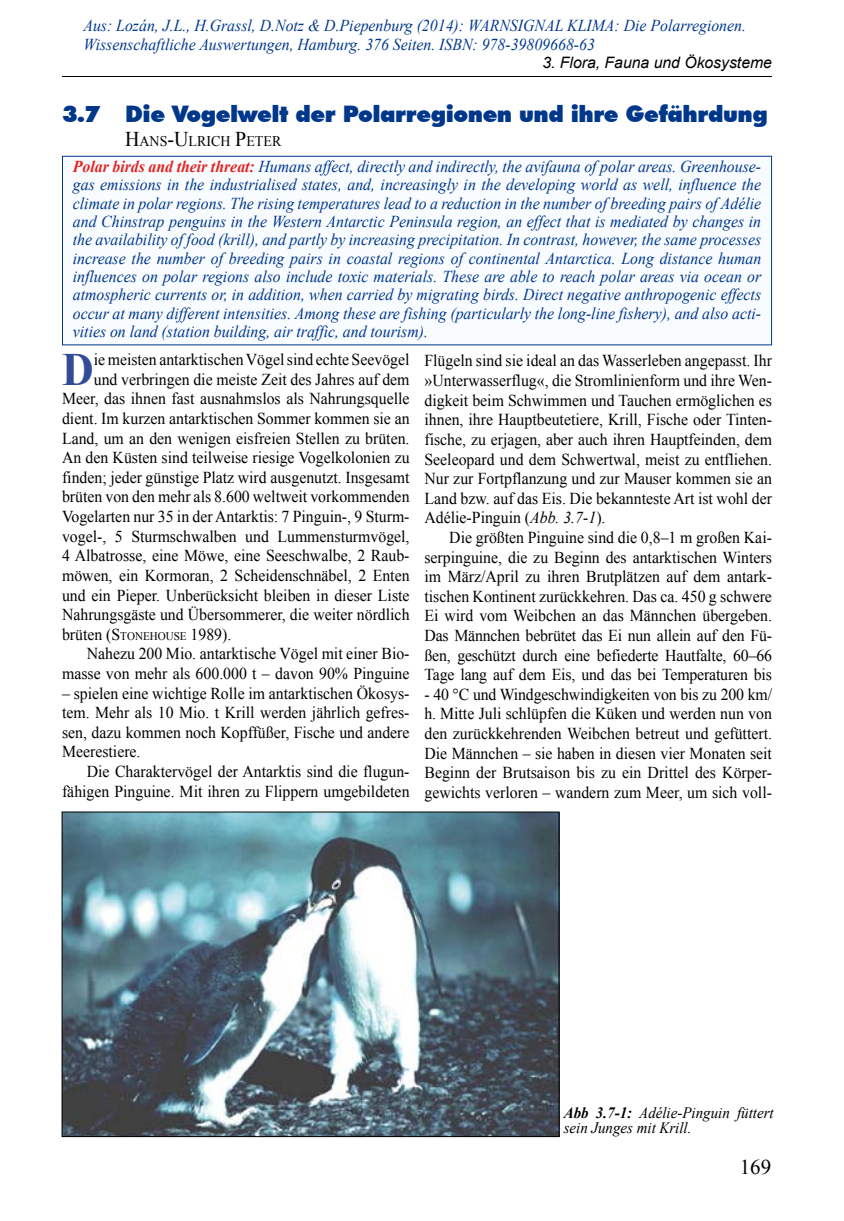
<style>
.page{position:relative;width:844px;height:1221px;background:#fff}
.page>*{position:absolute;margin:0;border:0;box-sizing:border-box;transform-origin:0 0}
.t1{font:700 46.2px "Times New Roman";color:#334a97;scale:.95 1}
.t2{font:900 22.75px "Futura BT";letter-spacing:-.02em;color:#00378b}
.t3{font:21px "Times New Roman";color:#000}
.t4{font:16.62px/19.6px "Times New Roman";color:#000;text-align:justify;scale:.95 1}
.t5{font:italic 16.62px/18.4px "Times New Roman";color:#00378b;text-align:justify;scale:.95 1}
.t6{font:italic 15.75px/15.8px "Times New Roman";color:#000;scale:.95 1}
.t7{font:italic 15.75px "Arial";color:#000}
.t8{font:14.7px "Times New Roman";color:#000;scale:.95 1}
.s1{font-size:21px}
.s2{font-weight:700;color:#e32121}
.s3{font-size:11.72px}
.s4{font-style:italic}
.s5{font-weight:700}
</style>
<div class="page">
<hr style="left:62px;top:76px;width:709px;height:1px;background:#000">
<div style="left:62px;top:156px;width:709px;height:189px;background:#f9fcfe"></div>
<div style="left:62px;top:156px;width:709px;height:189px;border:1px solid #00378b"></div>
<img style="left:64px;top:813px;width:493px;height:321px">
<div style="left:62px;top:811px;width:497px;height:325px;border:1px solid #000"></div>
<p class="t5" style="left:83px;top:16px;width:698px">Aus: Lozán, J.L., H.Grassl, D.Notz &amp; D.Piepenburg (2014): WARNSIGNAL KLIMA: Die Polarregionen.<br>Wissenschaftliche Auswertungen, Hamburg. 376 Seiten. ISBN: 978-39809668-63</p>
<p class="t7" style="left:542px;top:52px;width:231px">3. Flora, Fauna und Ökosysteme</p>
<h2 class="t2" style="left:62px;top:100px;width:707px">3.7 Die Vogelwelt der Polarregionen und ihre Gefährdung</h2>
<p class="t8" style="left:125px;top:131px;width:166px"><span class="s1">H</span>ans<span class="s1">-U</span>lrich <span class="s1">P</span>eter</p>
<p class="t5" style="left:73px;top:157px;width:726px"><span class="s2">Polar birds and their threat:</span> Humans affect, directly and indirectly, the avifauna of polar areas. Greenhouse&shy;gas emissions in the industrialised states, and, increasingly in the developing world as well, influence the climate in polar regions. The rising temperatures lead to a reduction in the number of breeding pairs of Adélie and Chinstrap penguins in the Western Antarctic Peninsula region, an effect that is mediated by changes in the availability of food (krill), and partly by increasing precipitation. In contrast, however, the same processes increase the number of breeding pairs in coastal regions of continental Antarctica. Long distance human influences on polar regions also include toxic materials. These are able to reach polar areas via ocean or atmospheric currents or, in addition, when carried by migrating birds. Direct negative anthropogenic effects occur at many different intensities. Among these are fishing (particularly the long-line fishery), and also acti&shy;vities on land (station building, air traffic, and tourism).</p>
<h1 class="t1" style="left:62px;top:337px;width:35px">D</h1>
<p class="t4" style="left:94px;top:349px;width:334px">ie meisten antarktischen Vögel sind echte Seevögel</p>
<p class="t4" style="left:94px;top:369px;width:334px">und verbringen die meiste Zeit des Jahres auf dem</p>
<p class="t4" style="left:62px;top:389px;width:367px">Meer, das ihnen fast ausnahmslos als Nahrungsquelle</p>
<p class="t4" style="left:62px;top:408px;width:367px">dient. Im kurzen antarktischen Sommer kommen sie an</p>
<p class="t4" style="left:62px;top:428px;width:367px">Land, um an den wenigen eisfreien Stellen zu brüten.</p>
<p class="t4" style="left:62px;top:447px;width:367px">An den Küsten sind teilweise riesige Vogelkolonien zu</p>
<p class="t4" style="left:62px;top:467px;width:367px">finden; jeder günstige Platz wird ausgenutzt. Insgesamt</p>
<p class="t4" style="left:62px;top:487px;width:367px">brüten von den mehr als 8.600 weltweit vorkommenden</p>
<p class="t4" style="left:62px;top:506px;width:367px">Vogelarten nur 35 in der Antarktis: 7 Pinguin-, 9 Sturm-</p>
<p class="t4" style="left:62px;top:526px;width:367px">vogel-, 5 Sturmschwalben und Lummensturmvögel,</p>
<p class="t4" style="left:62px;top:545px;width:367px">4 Albatrosse, eine Möwe, eine Seeschwalbe, 2 Raub-</p>
<p class="t4" style="left:62px;top:565px;width:367px">möwen, ein Kormoran, 2 Scheidenschnäbel, 2 Enten</p>
<p class="t4" style="left:62px;top:585px;width:367px">und ein Pieper. Unberücksicht bleiben in dieser Liste</p>
<p class="t4" style="left:62px;top:604px;width:367px">Nahrungsgäste und Übersommerer, die weiter nördlich</p>
<p class="t4" style="left:62px;top:624px;width:180px">brüten (S<span class="s3">tonehouse</span> 1989).</p>
<p class="t4" style="left:87px;top:643px;width:340px">Nahezu 200 Mio. antarktische Vögel mit einer Bio-</p>
<p class="t4" style="left:62px;top:663px;width:367px">masse von mehr als 600.000 t – davon 90% Pinguine</p>
<p class="t4" style="left:62px;top:683px;width:367px">– spielen eine wichtige Rolle im antarktischen Ökosys&shy;tem. Mehr als 10 Mio. t Krill werden jährlich gefres&shy;sen, dazu kommen noch Kopffüßer, Fische und andere Meerestiere.</p>
<p class="t4" style="left:62px;top:761px;width:367px;text-align:right">Die Charaktervögel der Antarktis sind die flugun&shy;fähigen Pinguine. Mit ihren zu Flippern umgebildeten</p>
<p class="t4" style="left:424px;top:351px;width:367px">Flügeln sind sie ideal an das Wasserleben angepasst. Ihr »Unterwasserflug«, die Stromlinienform und ihre Wen&shy;digkeit beim Schwimmen und Tauchen ermöglichen es ihnen, ihre Hauptbeutetiere, Krill, Fische oder Tinten&shy;fische, zu erjagen, aber auch ihren Hauptfeinden, dem Seeleopard und dem Schwertwal, meist zu entfliehen.<br>Nur zur Fortpflanzung und zur Mauser kommen sie an Land bzw. auf das Eis. Die bekannteste Art ist wohl der Adélie-Pinguin (<span class="s4">Abb. 3.7-1</span>).</p>
<p class="t4" style="left:424px;top:527px;width:367px;text-indent:25px">Die größten Pinguine sind die 0,8–1 m großen Kai&shy;serpinguine, die zu Beginn des antarktischen Winters im März/April zu ihren Brutplätzen auf dem antark&shy;tischen Kontinent zurückkehren. Das ca. 450 g schwere Ei wird vom Weibchen an das Männchen übergeben.<br>Das Männchen bebrütet das Ei nun allein auf den Fü&shy;ßen, geschützt durch eine befiederte Hautfalte, 60–66<br>Tage lang auf dem Eis, und das bei Temperaturen bis</p>
<p class="t4" style="left:424px;top:684px;width:367px">- 40 °C und Windgeschwindigkeiten von bis zu 200 km/ h. Mitte Juli schlüpfen die Küken und werden nun von den zurückkehrenden Weibchen betreut und gefüttert.<br>Die Männchen – sie haben in diesen vier Monaten seit Beginn der Brutsaison bis zu ein Drittel des Körper&shy;gewichts verloren – wandern zum Meer, um sich voll-</p>
<p class="t6" style="left:563px;top:1104px;width:222px"><span class="s5">Abb 3.7-1:</span> Adélie-Pinguin füttert sein Junges mit Krill.</p>
<p class="t3" style="left:739px;top:1152px;width:33px">169</p>
</div>
